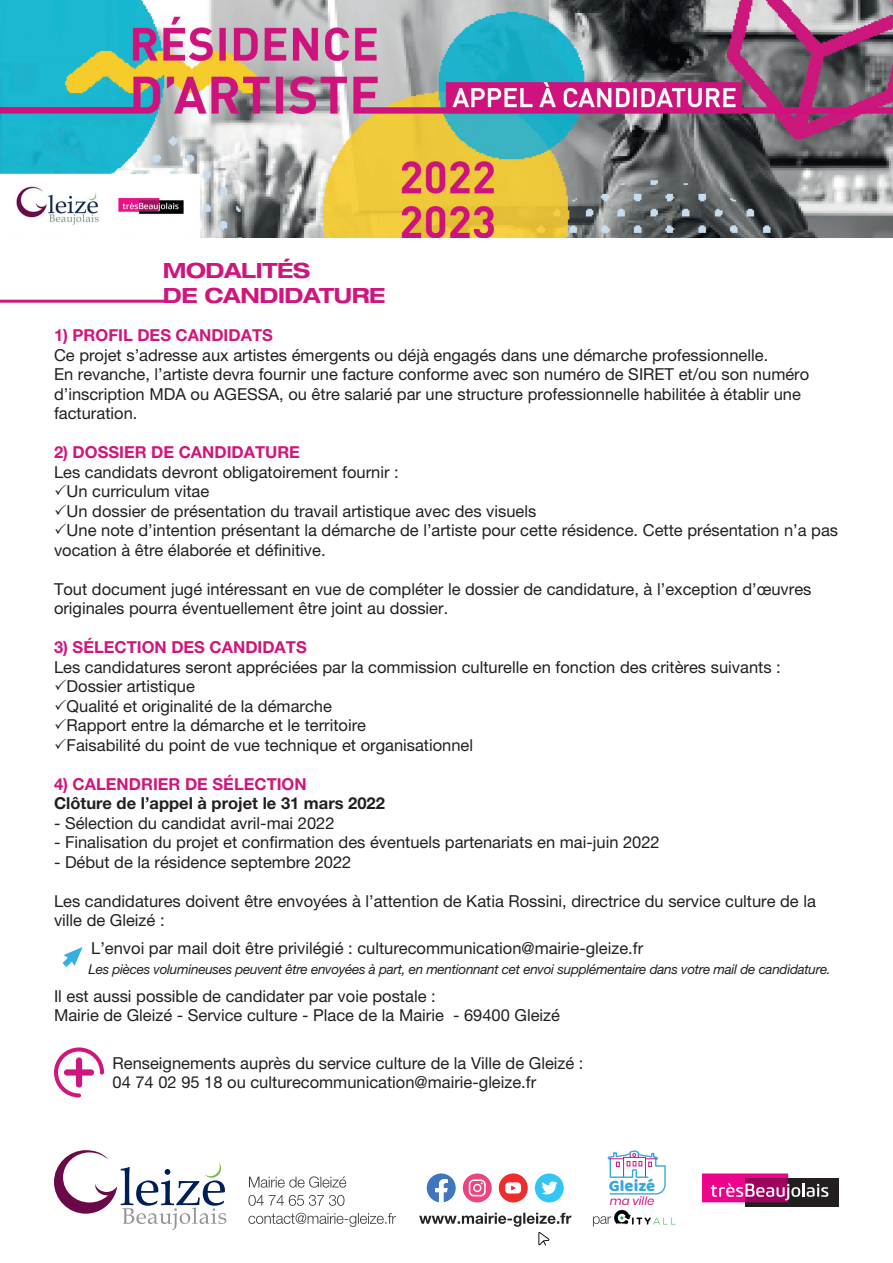
<style>
.page{position:relative;width:893px;height:1263px;background:#fff}
.page>*{position:absolute;margin:0;border:0;box-sizing:border-box;transform-origin:0 0}
.t1{font:700 expanded 21px/25.2px "Helvetica Neue LT Pro";letter-spacing:-.02em;color:#cf167c}
.t2{font:16.5px/19.5px "Helvetica Neue LT Pro";color:#231f20}
.t3{font:700 16.5px "Helvetica Neue LT Pro";color:#cf167c}
.t4{font:700 16.5px "Helvetica Neue LT Pro";color:#231f20}
.t5{font:16.5px "Baloo Paaji";color:#38a7de}
.t6{font:italic 13.5px "Helvetica Neue LT Pro";letter-spacing:-.02em;color:#231f20}
.t7{font:italic 11.55px "Poppins";color:#cf167c}
</style>
<div class="page">
<img style="left:0;top:0;width:893px;height:237px">
<svg style="left:63px;top:947px;width:20px;height:20px"></svg>
<svg style="left:54px;top:1047px;width:50px;height:50px"></svg>
<hr style="left:0;top:300px;width:165px;height:3px;background:#cf167c">
<svg style="left:54px;top:1150px;width:172px;height:80px"></svg>
<svg style="left:248px;top:1213px;width:148px;height:14px"></svg>
<svg style="left:248px;top:1195px;width:96px;height:11px"></svg>
<svg style="left:249px;top:1176px;width:97px;height:12px"></svg>
<img style="left:614px;top:1209px;width:61px;height:15px">
<svg style="left:607px;top:1150px;width:59px;height:45px"></svg>
<svg style="left:593px;top:1216px;width:18px;height:10px"></svg>
<div style="left:745px;top:1178px;width:94px;height:29px;background:#231f20"></div>
<svg style="left:702px;top:1173px;width:126px;height:29px"></svg>
<svg style="left:419px;top:1213px;width:152px;height:32px"></svg>
<div style="left:535px;top:1173px;width:29px;height:29px;background:#33c5f3;border-radius:50%"></div>
<svg style="left:542px;top:1181px;width:15px;height:14px"></svg>
<svg style="left:463px;top:1173px;width:29px;height:29px"></svg>
<svg style="left:469px;top:1179px;width:17px;height:17px"></svg>
<svg style="left:427px;top:1173px;width:29px;height:29px"></svg>
<div style="left:499px;top:1173px;width:29px;height:29px;background:#ee2d2d;border-radius:50%"></div>
<svg style="left:505px;top:1182px;width:16px;height:11px"></svg>
<p class="t1" style="left:163px;top:257px;width:224px">MODALITÉS<br>DE CANDIDATURE</p>
<p class="t3" style="left:54px;top:325px;width:220px">1) PROFIL DES CANDIDATS</p>
<p class="t2" style="left:54px;top:345px;width:757px">Ce projet s’adresse aux artistes émergents ou déjà engagés dans une démarche professionnelle.<br>En revanche, l’artiste devra fournir une facture conforme avec son numéro de SIRET et/ou son numéro d’inscription MDA ou AGESSA, ou être salarié par une structure professionnelle habilitée à établir une facturation.</p>
<p class="t3" style="left:54px;top:442px;width:247px">2) DOSSIER DE CANDIDATURE</p>
<p class="t2" style="left:54px;top:462px;width:346px">Les candidats devront obligatoirement fournir :</p>
<p class="t2" style="left:67px;top:481px;width:144px">Un curriculum vitae</p>
<p class="t2" style="left:67px;top:501px;width:471px">Un dossier de présentation du travail artistique avec des visuels</p>
<p class="t2" style="left:67px;top:520px;width:773px">Une note d’intention présentant la démarche de l’artiste pour cette résidence. Cette présentation n’a pas</p>
<p class="t2" style="left:54px;top:540px;width:273px">vocation à être élaborée et définitive.</p>
<p class="t2" style="left:54px;top:579px;width:759px">Tout document jugé intéressant en vue de compléter le dossier de candidature, à l’exception d’œuvres originales pourra éventuellement être joint au dossier.</p>
<p class="t3" style="left:54px;top:637px;width:254px">3) SÉLECTION DES CANDIDATS</p>
<p class="t2" style="left:67px;top:657px;width:716px;text-indent:-13px">Les candidatures seront appréciées par la commission culturelle en fonction des critères suivants :<br>Dossier artistique<br>Qualité et originalité de la démarche<br>Rapport entre la démarche et le territoire<br>Faisabilité du point de vue technique et organisationnel</p>
<p class="t3" style="left:54px;top:774px;width:254px">4) CALENDRIER DE SÉLECTION</p>
<p class="t4" style="left:54px;top:793px;width:332px">Clôture de l’appel à projet le 31 mars 2022</p>
<p class="t2" style="left:54px;top:813px;width:282px">- Sélection du candidat avril-mai 2022</p>
<p class="t2" style="left:54px;top:832px;width:607px">- Finalisation du projet et confirmation des éventuels partenariats en mai-juin 2022</p>
<p class="t2" style="left:54px;top:852px;width:299px">- Début de la résidence septembre 2022</p>
<p class="t2" style="left:54px;top:891px;width:763px">Les candidatures doivent être envoyées à l’attention de Katia Rossini, directrice du service culture de la ville de Gleizé :</p>
<p class="t2" style="left:91px;top:938px;width:553px">L’envoi par mail doit être privilégié : culturecommunication@mairie-gleize.fr</p>
<p class="t6" style="left:88px;top:961px;width:744px">Les pièces volumineuses peuvent être envoyées à part, en mentionnant cet envoi supplémentaire dans votre mail de candidature.</p>
<p class="t2" style="left:54px;top:986px;width:507px">Il est aussi possible de candidater par voie postale :<br>Mairie de Gleizé - Service culture - Place de la Mairie - 69400 Gleizé</p>
<p class="t2" style="left:113px;top:1053px;width:472px">Renseignements auprès du service culture de la Ville de Gleizé :<br>04 74 02 95 18 ou culturecommunication@mairie-gleize.fr</p>
<p class="t5" style="left:609px;top:1175px;width:48px">Gleizé</p>
<p class="t7" style="left:610px;top:1194px;width:46px">ma ville</p>
</div>
